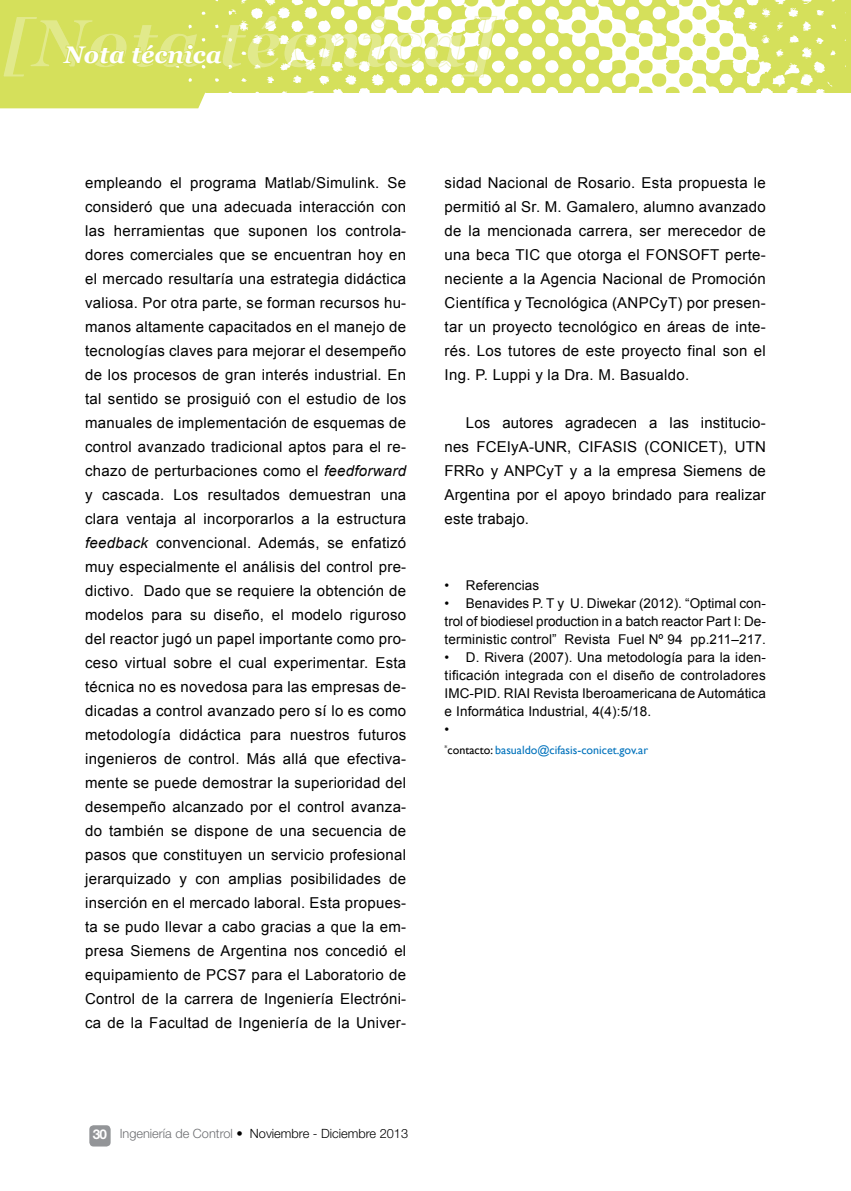
<style>
.page{position:relative;width:851px;height:1191px;background:#fff}
.page>*{position:absolute;margin:0;border:0;box-sizing:border-box;transform-origin:0 0}
.t1{font:italic 700 24px "Georgia";color:#fff}
.t2{font:15px/24px "Arial";letter-spacing:.02em;color:#000;text-align:justify}
.t3{font:13.5px/18px "Arial";letter-spacing:.01em;color:#000;text-align:justify}
.t4{font:300 12.75px "Helvetica Neue LT Std";color:#000}
.t5{font:12px "Gill Sans";color:#0072bc}
.s1{font-style:italic}
.s2{color:#000}
.s3{font-weight:700;font-size:13.5px;color:#fff}
.s4{color:#6d6e71}
</style>
<div class="page">
<div style="left:89px;top:1125px;width:22px;height:21px;background:#939598;border-radius:4px"></div>
<svg style="left:0;top:0;width:836px;height:109px"></svg>
<h1 class="t1" style="left:64px;top:39px;width:159px">Nota técnica</h1>
<p class="t2" style="left:85px;top:171px;width:323px">empleando el programa Matlab/Simulink. Se consideró que una adecuada interacción con las herramientas que suponen los controla&shy;dores comerciales que se encuentran hoy en el mercado resultaría una estrategia didáctica valiosa. Por otra parte, se forman recursos hu&shy;manos altamente capacitados en el manejo de tecnologías claves para mejorar el desempeño de los procesos de gran interés industrial. En tal sentido se prosiguió con el estudio de los manuales de implementación de esquemas de control avanzado tradicional aptos para el re&shy;chazo de perturbaciones como el <span class="s1">feedforward </span>y cascada. Los resultados demuestran una clara ventaja al incorporarlos a la estructura <span class="s1">feedback</span> convencional. Además, se enfatizó muy especialmente el análisis del control pre&shy;dictivo. Dado que se requiere la obtención de modelos para su diseño, el modelo riguroso del reactor jugó un papel importante como pro&shy;ceso virtual sobre el cual experimentar. Esta técnica no es novedosa para las empresas de&shy;dicadas a control avanzado pero sí lo es como metodología didáctica para nuestros futuros ingenieros de control. Más allá que efectiva&shy;mente se puede demostrar la superioridad del desempeño alcanzado por el control avanza&shy;do también se dispone de una secuencia de pasos que constituyen un servicio profesional jerarquizado y con amplias posibilidades de inserción en el mercado laboral. Esta propues&shy;ta se pudo llevar a cabo gracias a que la em&shy;presa Siemens de Argentina nos concedió el equipamiento de PCS7 para el Laboratorio de Control de la carrera de Ingeniería Electróni&shy;ca de la Facultad de Ingeniería de la Univer-</p>
<p class="t2" style="left:444px;top:171px;width:323px">sidad Nacional de Rosario. Esta propuesta le permitió al Sr. M. Gamalero, alumno avanzado de la mencionada carrera, ser merecedor de una beca TIC que otorga el FONSOFT perte&shy;neciente a la Agencia Nacional de Promoción Científica y Tecnológica (ANPCyT) por presen&shy;tar un proyecto tecnológico en áreas de inte&shy;rés. Los tutores de este proyecto final son el Ing. P. Luppi y la Dra. M. Basualdo.</p>
<p class="t2" style="left:444px;top:411px;width:323px;text-indent:21px">Los autores agradecen a las institucio&shy;nes FCEIyA-UNR, CIFASIS (CONICET), UTN FRRo y ANPCyT y a la empresa Siemens de Argentina por el apoyo brindado para realizar este trabajo.</p>
<p class="t3" style="left:444px;top:576px;width:96px">• Referencias</p>
<p class="t3" style="left:444px;top:594px;width:323px">• Benavides P. T y U. Diwekar (2012). “Optimal con&shy;trol of biodiesel production in a batch reactor Part I: De&shy;terministic control” Revista Fuel Nº 94 pp.211–217.</p>
<p class="t3" style="left:444px;top:648px;width:323px;text-align:left">• D. Rivera (2007). Una metodología para la iden&shy;tificación integrada con el diseño de controladores IMC-PID. RIAI Revista Iberoamericana de Automática e Informática Industrial, 4(4):5/18.<br>•</p>
<p class="t5" style="left:444px;top:742px;width:205px"><sup>*</sup><span class="s2">contacto:</span> basualdo@cifasis-conicet.gov.ar</p>
<p class="t4" style="left:93px;top:1125px;width:317px"><span class="s3">30</span> <span class="s4">Ingeniería de Control</span> • Noviembre - Diciembre 2013</p>
</div>
